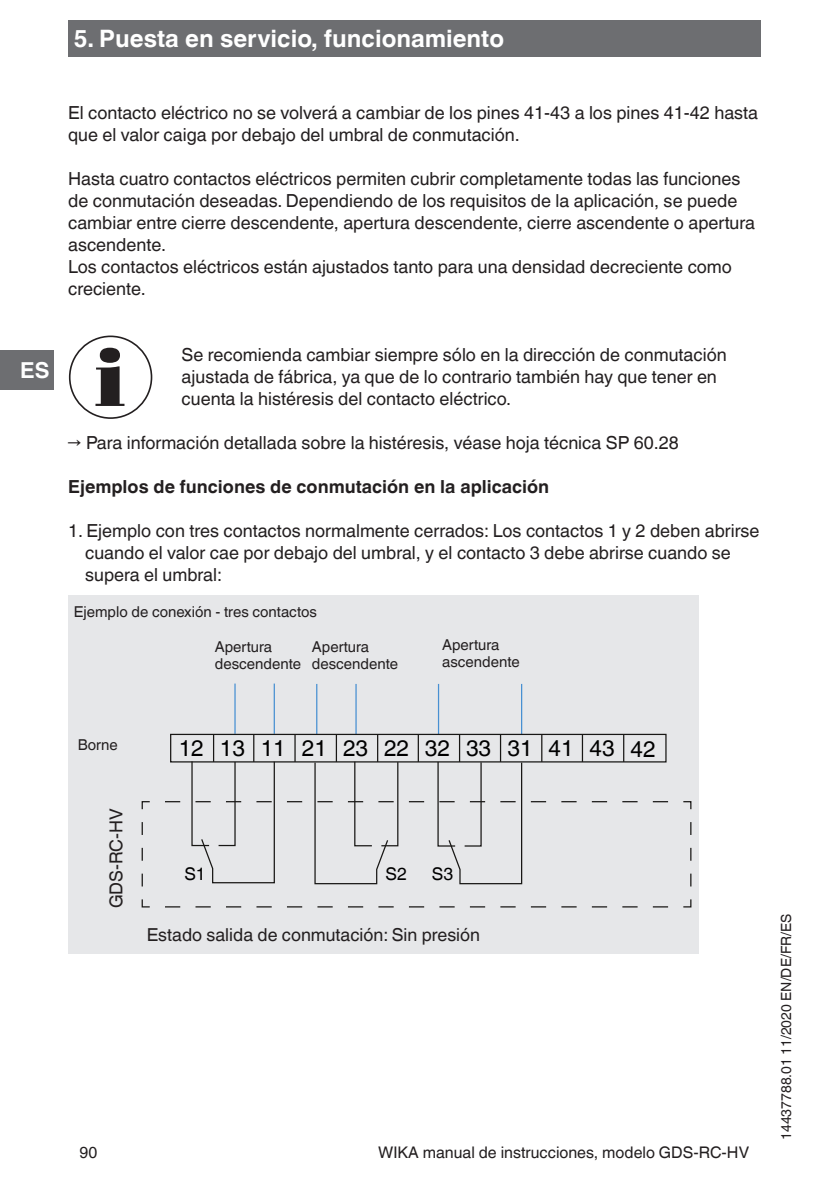
<style>
.page{position:relative;width:840px;height:1191px;background:#fff}
.page>*{position:absolute;margin:0;border:0;box-sizing:border-box;transform-origin:0 0}
.t1{font:700 24px "Helvetica World";color:#fff}
.t2{font:22.4px "Helvetica World";color:#000}
.t3{font:700 22px "Helvetica World";color:#fff}
.t4{font:18px/22px "Helvetica World";color:#231f20}
.t5{font:700 18px "Helvetica World";color:#231f20}
.t6{font:17.8px "Helvetica World";color:#231f20}
.t7{font:17.4px "Helvetica World";color:#000}
.t8{font:16px "Helvetica World";color:#231f20}
.t9{font:15px/17.6px "Helvetica World";color:#231f20}
.t10{font:14px "Helvetica World";color:#231f20}
</style>
<div class="page">
<div style="left:0;top:350px;width:54px;height:40px;background:#6d6e71"></div>
<div style="left:68px;top:20px;width:692px;height:37px;background:#6d6e71"></div>
<svg style="left:95px;top:348px;width:29px;height:58px"></svg>
<div style="left:69px;top:335px;width:83px;height:84px;border:2px solid #231f20;border-radius:50%"></div>
<div style="left:68px;top:595px;width:630px;height:359px;background:#e6e7e9"></div>
<hr style="left:234px;top:683px;width:1px;height:51px;background:#4890d2">
<hr style="left:273px;top:683px;width:2px;height:51px;background:#4890d2">
<hr style="left:316px;top:684px;width:1px;height:50px;background:#4890d2">
<hr style="left:355px;top:684px;width:1px;height:50px;background:#4890d2">
<hr style="left:437px;top:684px;width:2px;height:50px;background:#4890d2">
<hr style="left:520px;top:684px;width:2px;height:50px;background:#4890d2">
<svg style="left:165px;top:906px;width:502px;height:1px"></svg>
<svg style="left:141px;top:899px;width:9px;height:9px"></svg>
<svg style="left:141px;top:801px;width:9px;height:85px"></svg>
<svg style="left:683px;top:801px;width:8px;height:9px"></svg>
<svg style="left:683px;top:822px;width:8px;height:86px"></svg>
<svg style="left:165px;top:734px;width:504px;height:151px"></svg>
<hr style="left:622px;top:734px;width:2px;height:28px;background:#181715">
<h1 class="t1" style="left:74px;top:29px;width:431px">5. Puesta en servicio, funcionamiento</h1>
<p class="t4" style="left:68px;top:104px;width:691px">El contacto eléctrico no se volverá a cambiar de los pines 41-43 a los pines 41-42 hasta que el valor caiga por debajo del umbral de conmutación.</p>
<p class="t4" style="left:68px;top:170px;width:688px">Hasta cuatro contactos eléctricos permiten cubrir completamente todas las funciones de conmutación deseadas. Dependiendo de los requisitos de la aplicación, se puede cambiar entre cierre descendente, apertura descendente, cierre ascendente o apertura ascendente.<br>Los contactos eléctricos están ajustados tanto para una densidad decreciente como creciente.</p>
<p class="t3" style="left:20px;top:357px;width:31px">ES</p>
<p class="t4" style="left:181px;top:346px;width:546px">Se recomienda cambiar siempre sólo en la dirección de conmutación ajustada de fábrica, ya que de lo contrario también hay que tener en cuenta la histéresis del contacto eléctrico.</p>
<p class="t4" style="left:68px;top:432px;width:612px">→ Para información detallada sobre la histéresis, véase hoja técnica SP 60.28</p>
<p class="t5" style="left:68px;top:480px;width:482px">Ejemplos de funciones de conmutación en la aplicación</p>
<p class="t4" style="left:85px;top:522px;width:675px;text-indent:-17px">1. Ejemplo con tres contactos normalmente cerrados: Los contactos 1 y 2 deben abrirse cuando el valor cae por debajo del umbral, y el contacto 3 debe abrirse cuando se supera el umbral:</p>
<p class="t9" style="left:74px;top:604px;width:245px">Ejemplo de conexión - tres contactos</p>
<p class="t9" style="left:215px;top:639px;width:88px">Apertura descendente</p>
<p class="t9" style="left:312px;top:639px;width:88px">Apertura descendente</p>
<p class="t9" style="left:442px;top:637px;width:79px">Apertura ascendente</p>
<p class="t9" style="left:78px;top:737px;width:41px">Borne</p>
<p class="t6" style="left:109px;top:908px;width:102px;rotate:-90deg">GDS-RC-HV</p>
<p class="t2" style="left:179px;top:735px;width:478px">12 13 11 21 23 22 32 33 31 41 43 42</p>
<p class="t7" style="left:184px;top:863px;width:23px">S1</p>
<p class="t7" style="left:385px;top:863px;width:23px">S2</p>
<p class="t7" style="left:431px;top:863px;width:23px">S3</p>
<p class="t6" style="left:147px;top:927px;width:335px">Estado salida de conmutación: Sin presión</p>
<p class="t8" style="left:79px;top:1146px;width:19px">90</p>
<p class="t8" style="left:378px;top:1146px;width:372px">WIKA manual de instrucciones, modelo GDS-RC-HV</p>
<p class="t10" style="left:780px;top:1140px;width:228px;rotate:-90deg">14437788.01 11/2020 EN/DE/FR/ES</p>
</div>
